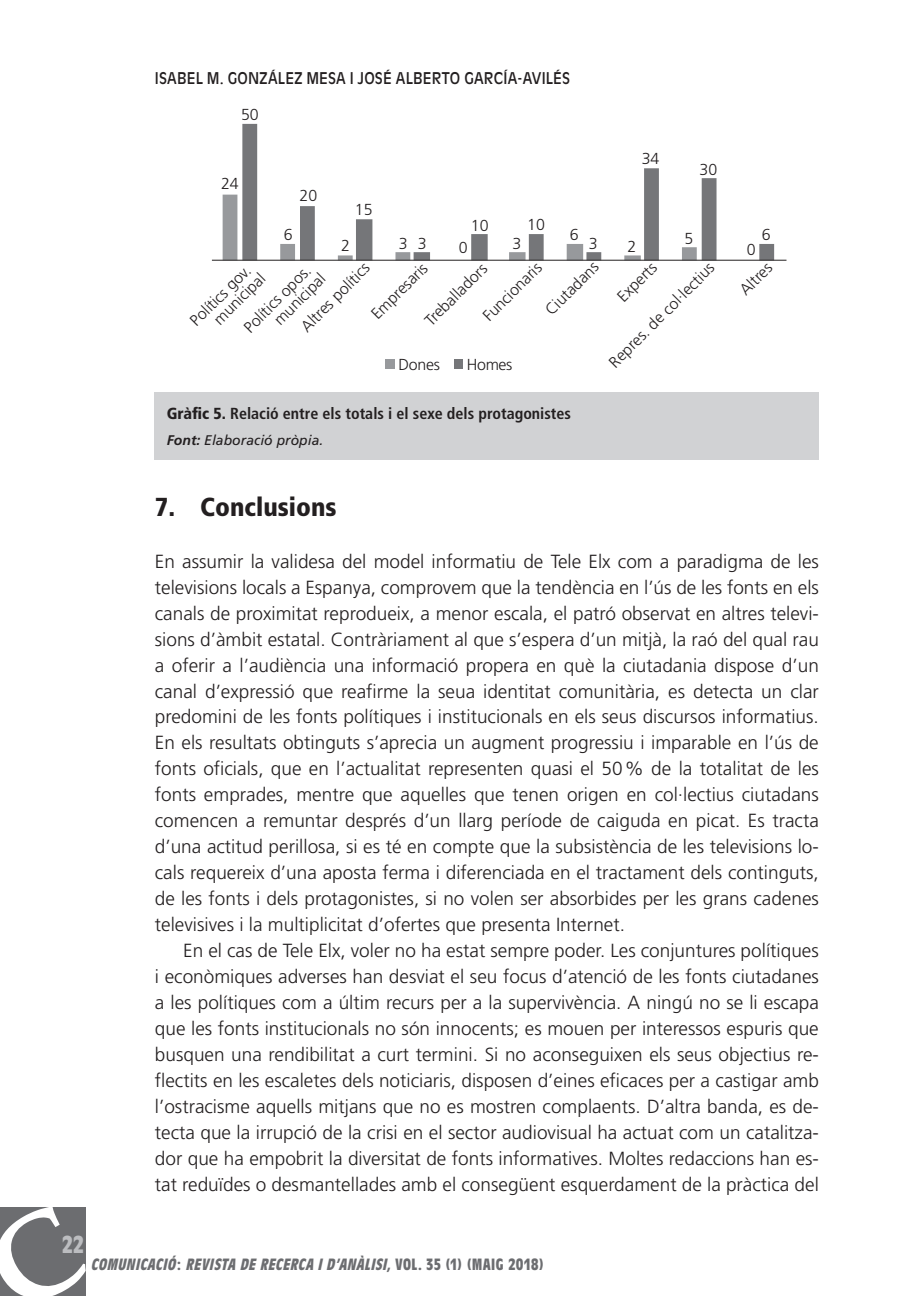
<style>
.page{position:relative;width:900px;height:1296px;background:#fff}
.page>*{position:absolute;margin:0;border:0;box-sizing:border-box;transform-origin:0 0}
.t1{font:900 condensed 26px "Frutiger LT Std";color:#231f20}
.t2{font:700 condensed 24px "Antique Olive";color:#bcbdc0}
.t3{font:300 19px/26px "Frutiger LT Std";color:#231f20;text-align:justify}
.t4{font:300 16px "Frutiger LT Std";letter-spacing:-.01em;color:#231f20}
.t5{font:italic 700 condensed 16px "Antique Olive";color:#6c6d70}
.t6{font:700 condensed 16px "Frutiger LT Std";color:#231f20}
.t7{font:16px "Antique Olive";letter-spacing:.01em;color:#231f20;scale:.9 1}
.t8{font:italic 14px "Frutiger LT Std";color:#231f20}
.s1{font-weight:900}
.s2{font-weight:700}
.s3{font-style:normal}
</style>
<div class="page">
<div style="left:155px;top:392px;width:663px;height:68px;background:#d1d2d4"></div>
<svg style="left:222px;top:195px;width:20px;height:65px"></svg>
<svg style="left:242px;top:124px;width:531px;height:136px"></svg>
<hr style="left:212px;top:260px;width:574px;height:1px;background:#231f20">
<div style="left:385px;top:359px;width:10px;height:10px;background:#97999c"></div>
<div style="left:454px;top:359px;width:8px;height:10px;background:#757679"></div>
<div style="left:0;top:1207px;width:86px;height:89px;background:#6c6d70"></div>
<p class="t7" style="left:155px;top:68px;width:462px">ISABEL M. GONZÁLEZ MESA I JOSÉ ALBERTO GARCÍA-AVI LÉS</p>
<p class="t4" style="left:241px;top:105px;width:19px">50</p>
<p class="t4" style="left:221px;top:175px;width:19px">24</p>
<p class="t4" style="left:299px;top:187px;width:19px">20</p>
<p class="t4" style="left:283px;top:225px;width:10px">6</p>
<p class="t4" style="left:355px;top:201px;width:19px">15</p>
<p class="t4" style="left:470px;top:216px;width:19px">10</p>
<p class="t4" style="left:527px;top:216px;width:19px">10</p>
<p class="t4" style="left:341px;top:236px;width:10px">2</p>
<p class="t4" style="left:398px;top:234px;width:10px">3</p>
<p class="t4" style="left:458px;top:239px;width:10px">0</p>
<p class="t4" style="left:512px;top:234px;width:10px">3</p>
<p class="t4" style="left:417px;top:234px;width:10px">3</p>
<p class="t4" style="left:569px;top:225px;width:10px">6</p>
<p class="t4" style="left:588px;top:234px;width:10px">3</p>
<p class="t4" style="left:541px;top:306px;width:70px;rotate:-45deg">Ciutadans</p>
<p class="t4" style="left:479px;top:312px;width:78px;rotate:-45deg">Funcionaris</p>
<p class="t4" style="left:297px;top:322px;width:91px;rotate:-45deg">Altres polítics</p>
<p class="t4" style="left:367px;top:310px;width:74px;rotate:-45deg">Empresaris</p>
<p class="t4" style="left:421px;top:316px;width:82px;rotate:-45deg">Treballadors</p>
<p class="t4" style="left:186px;top:317px;width:80px;rotate:-45deg">Polítics gov.</p>
<p class="t4" style="left:270px;top:316px;width:67px;rotate:-45deg">municipal</p>
<p class="t4" style="left:240px;top:323px;width:89px;rotate:-45deg">Polítics opos.</p>
<p class="t4" style="left:210px;top:316px;width:67px;rotate:-45deg">municipal</p>
<p class="t4" style="left:398px;top:356px;width:43px">Dones</p>
<p class="t4" style="left:466px;top:356px;width:47px">Homes</p>
<p class="t4" style="left:641px;top:150px;width:19px">34</p>
<p class="t4" style="left:627px;top:237px;width:10px">2</p>
<p class="t4" style="left:699px;top:160px;width:19px">30</p>
<p class="t4" style="left:684px;top:229px;width:10px">5</p>
<p class="t4" style="left:613px;top:293px;width:50px;rotate:-45deg">Experts</p>
<p class="t4" style="left:605px;top:358px;width:143px;rotate:-45deg">Repres. de col·lectius</p>
<p class="t6" style="left:167px;top:404px;width:405px"><span class="s1">Gràfic 5.</span> Relació entre els totals i el sexe dels protagonistes</p>
<p class="t8" style="left:167px;top:432px;width:158px"><span class="s2">Font:</span> Elaboració pròpia.</p>
<p class="t4" style="left:761px;top:225px;width:10px">6</p>
<p class="t4" style="left:746px;top:241px;width:10px">0</p>
<p class="t4" style="left:735px;top:286px;width:40px;rotate:-45deg">Altres</p>
<p class="t2" style="left:62px;top:1231px;width:23px">22</p>
<h1 class="t1" style="left:155px;top:491px;width:183px">7. Conclusions</h1>
<p class="t3" style="left:155px;top:548px;width:665px">En assumir la validesa del model informatiu de Tele Elx com a paradigma de les televisions locals a Espanya, comprovem que la tendència en l’ús de les fonts en els canals de proximitat reprodueix, a menor escala, el patró observat en altres televi&shy;sions d’àmbit estatal. Contràriament al que s’espera d’un mitjà, la raó del qual rau a oferir a l’audiència una informació propera en què la ciutadania dispose d’un canal d’expressió que reafirme la seua identitat comunitària, es detecta un clar predomini de les fonts polítiques i institucionals en els seus discursos informatius.<br>En els resultats obtinguts s’aprecia un augment progressiu i imparable en l’ús de fonts oficials, que en l’actualitat representen quasi el 50% de la totalitat de les fonts emprades, mentre que aquelles que tenen origen en col·lectius ciutadans comencen a remuntar després d’un llarg període de caiguda en picat. Es tracta d’una actitud perillosa, si es té en compte que la subsistència de les televisions lo&shy;cals requereix d’una aposta ferma i diferenciada en el tractament dels continguts, de les fonts i dels protagonistes, si no volen ser absorbides per les grans cadenes televisives i la multiplicitat d’ofertes que presenta Internet.</p>
<p class="t3" style="left:155px;top:938px;width:665px;text-indent:28px">En el cas de Tele Elx, voler no ha estat sempre poder. Les conjuntures polítiques i econòmiques adverses han desviat el seu focus d’atenció de les fonts ciutadanes a les polítiques com a últim recurs per a la supervivència. A ningú no se li escapa que les fonts institucionals no són innocents; es mouen per interessos espuris que busquen una rendibilitat a curt termini. Si no aconseguixen els seus objectius re&shy;flectits en les escaletes dels noticiaris, disposen d’eines eficaces per a castigar amb l’ostracisme aquells mitjans que no es mostren complaents. D’altra banda, es de&shy;tecta que la irrupció de la crisi en el sector audiovisual ha actuat com un catalitza&shy;dor que ha empobrit la diversitat de fonts informatives. Moltes redaccions han es&shy;tat reduïdes o desmantellades amb el consegüent esquerdament de la pràctica del</p>
<p class="t5" style="left:91px;top:1256px;width:454px">COMUNICACIÓ<span class="s3">:</span> REVISTA DE RECERCA I D’ANÀLISI, <span class="s3">V O L . 3 5 ( 1 ) ( M A I G 2 0 1 8 )</span></p>
</div>
